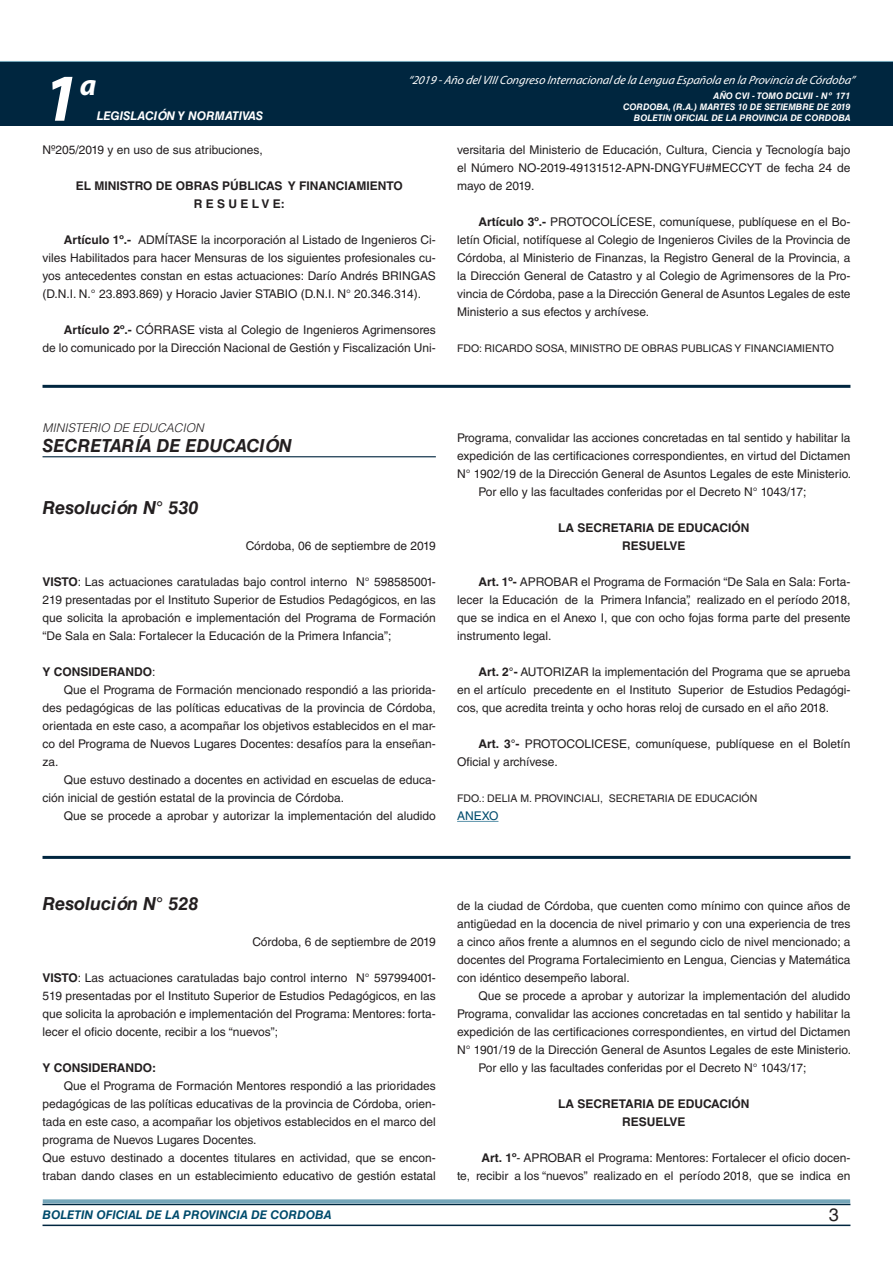
<style>
.page{position:relative;width:893px;height:1263px;background:#fff}
.page>*{position:absolute;margin:0;border:0;box-sizing:border-box;transform-origin:0 0}
.t1{font:italic 700 67.5px "Myriad Pro";color:#fff}
.t2{font:italic 700 30px "Myriad Pro";color:#fff}
.t3{font:italic 700 18px "Helvetica LT Std";color:#231f20}
.t4{font:18px "Helvetica LT Std";color:#231f20}
.t5{font:12px/18px "Helvetica LT Std";color:#231f20;text-align:justify}
.t6{font:700 12px/18px "Helvetica LT Std";color:#231f20;text-align:center}
.t7{font:italic 12px "Myriad Pro";color:#fff}
.t8{font:italic 700 12px "Helvetica LT Std";color:#004b6c}
.t9{font:italic 700 12px "Helvetica LT Std";color:#fff}
.t10{font:italic 300 12px "Helvetica LT Std";color:#231f20}
.t11{font:12px "Helvetica LT Std";color:#004b6c}
.t12{font:10.5px "Helvetica LT Std";color:#231f20}
.t13{font:italic 700 9px/10.8px "Helvetica LT Std";color:#fff;text-align:right}
.s1{font-weight:700}
.s2{font-weight:400}
</style>
<div class="page">
<div style="left:0;top:61px;width:893px;height:6px;background:#73a5b8"></div>
<div style="left:0;top:62px;width:893px;height:64px;background:#00263f"></div>
<hr style="left:43px;top:1224px;width:807px;height:2px;background:#00263f">
<div style="left:42px;top:1198px;width:809px;height:8px;background:#fff;opacity:.75"></div>
<hr style="left:43px;top:385px;width:807px;height:3px;background:#00263f">
<hr style="left:43px;top:456px;width:393px;height:1px;background:#00263f">
<hr style="left:457px;top:821px;width:41px;height:1px;background:#5c93aa">
<hr style="left:43px;top:856px;width:807px;height:3px;background:#00263f">
<h1 class="t1" style="left:43px;top:54px;width:38px">1</h1>
<h2 class="t2" style="left:80px;top:66px;width:18px">a</h2>
<p class="t9" style="left:97px;top:109px;width:168px">LEGISLACIÓN Y NORMATIVAS</p>
<p class="t7" style="left:408px;top:72px;width:448px">“2019 -Año delVIIICongreso Internacionalde la Lengua Esp añola en la Provincia de Córdoba”</p>
<p class="t13" style="left:623px;top:91px;width:229px">AÑO CVI - TOMO DCLVII - Nº 171<br>CORDOBA, (R.A.) MARTES 10 DE SETIEMBRE DE 2019<br>BOLETIN OFICIAL DE LA PROVINCIA DE CORDOBA</p>
<p class="t5" style="left:43px;top:141px;width:222px">Nº205/2019 y en uso de sus atribuciones,</p>
<p class="t6" style="left:76px;top:176px;width:328px">EL MINISTRO DE OBRAS PÚBLICAS Y FINANCIAMIENTO<br>R E S U E L V E:</p>
<p class="t5" style="left:43px;top:231px;width:395px;text-indent:21px"><span class="s1">Artículo 1º.-</span> ADMÍTASE la incorporación al Listado de Ingenieros Ci&shy;viles Habilitados para hacer Mensuras de los siguientes profesionales cu&shy;yos antecedentes constan en estas actuaciones: Darío Andrés BRINGAS (D.N.I. N.° 23.893.869) y Horacio Javier STABIO (D.N.I. N° 20.346.314).</p>
<p class="t5" style="left:43px;top:321px;width:395px;text-align:right"><span class="s1">Artículo 2º.-</span> CÓRRASE vista al Colegio de Ingenieros Agrimensores<br>de lo comunicado por la Dirección Nacional de Gestión y Fiscalización Uni-</p>
<p class="t5" style="left:457px;top:141px;width:395px">versitaria del Ministerio de Educación, Cultura, Ciencia y Tecnología bajo el Número NO-2019-49131512-APN-DNGYFU#MECCYT de fecha 24 de mayo de 2019.</p>
<p class="t5" style="left:457px;top:213px;width:395px;text-indent:21px"><span class="s1">Artículo 3º.-</span> PROTOCOLÍCESE, comuníquese, publíquese en el Bo&shy;letín Oficial, notifíquese al Colegio de Ingenieros Civiles de la Provincia de Córdoba, al Ministerio de Finanzas, la Registro General de la Provincia, a la Dirección General de Catastro y al Colegio de Agrimensores de la Pro&shy;vincia de Córdoba, pase a la Dirección General de Asuntos Legales de este Ministerio a sus efectos y archívese.</p>
<p class="t12" style="left:457px;top:342px;width:378px">FDO: RICARDO SOSA, MINISTRO DE OBRAS PUBLICAS Y FINANCIAMIENTO</p>
<p class="t10" style="left:43px;top:421px;width:163px">MINISTERIO DE EDUCACION</p>
<h3 class="t3" style="left:43px;top:435px;width:251px">SECRETARÍA DE EDUCACIÓN</h3>
<h3 class="t3" style="left:43px;top:496px;width:157px">Resolución N° 530</h3>
<p class="t5" style="left:246px;top:537px;width:192px">Córdoba, 06 de septiembre de 2019</p>
<p class="t5" style="left:43px;top:573px;width:395px"><span class="s1">VISTO</span>: Las actuaciones caratuladas bajo control interno N° 598585001- 219 presentadas por el Instituto Superior de Estudios Pedagógicos, en las que solicita la aprobación e implementación del Programa de Formación “De Sala en Sala: Fortalecer la Educación de la Primera Infancia”;</p>
<p class="t6" style="left:43px;top:662px;width:115px">Y CONSIDERANDO<span class="s2">:</span></p>
<p class="t5" style="left:64px;top:681px;width:374px">Que el Programa de Formación mencionado respondió a las priorida-</p>
<p class="t5" style="left:43px;top:699px;width:395px">des pedagógicas de las políticas educativas de la provincia de Córdoba,</p>
<p class="t5" style="left:43px;top:717px;width:395px">orientada en este caso, a acompañar los objetivos establecidos en el mar-</p>
<p class="t5" style="left:43px;top:735px;width:395px">co del Programa de Nuevos Lugares Docentes: desafíos para la enseñan-</p>
<p class="t5" style="left:43px;top:753px;width:18px">za.</p>
<p class="t5" style="left:64px;top:771px;width:374px">Que estuvo destinado a docentes en actividad en escuelas de educa-</p>
<p class="t5" style="left:43px;top:789px;width:303px">ción inicial de gestión estatal de la provincia de Córdoba.</p>
<p class="t5" style="left:64px;top:807px;width:374px">Que se procede a aprobar y autorizar la implementación del aludido</p>
<p class="t5" style="left:457px;top:429px;width:395px">Programa, convalidar las acciones concretadas en tal sentido y habilitar la</p>
<p class="t5" style="left:457px;top:447px;width:395px">expedición de las certificaciones correspondientes, en virtud del Dictamen</p>
<p class="t5" style="left:457px;top:465px;width:396px">N° 1902/19 de la Dirección General de Asuntos Legales de este Ministerio.</p>
<p class="t5" style="left:478px;top:483px;width:330px">Por ello y las facultades conferidas por el Decreto N° 1043/17;</p>
<p class="t6" style="left:558px;top:518px;width:193px">LA SECRETARIA DE EDUCACIÓN<br>RESUELVE</p>
<p class="t5" style="left:457px;top:573px;width:395px;text-indent:21px"><span class="s1">Art. 1º-</span> APROBAR el Programa de Formación “De Sala en Sala: Forta&shy;lecer la Educación de la Primera Infancia”, realizado en el período 2018, que se indica en el Anexo I, que con ocho fojas forma parte del presente instrumento legal.</p>
<p class="t5" style="left:457px;top:663px;width:395px;text-indent:21px"><span class="s1">Art. 2°-</span> AUTORIZAR la implementación del Programa que se aprueba en el artículo precedente en el Instituto Superior de Estudios Pedagógi&shy;cos, que acredita treinta y ocho horas reloj de cursado en el año 2018.</p>
<p class="t5" style="left:457px;top:735px;width:395px;text-indent:21px"><span class="s1">Art. 3°-</span> PROTOCOLICESE, comuníquese, publíquese en el Boletín<br>Oficial y archívese.</p>
<p class="t12" style="left:457px;top:792px;width:44px">FDO.: Delia</p>
<p class="t12" style="left:520px;top:792px;width:49px">M. Provinciali</p>
<p class="t12" style="left:600px;top:792px;width:24px">, Secretaria</p>
<p class="t12" style="left:678px;top:792px;width:33px">de Educación</p>
<p class="t11" style="left:457px;top:809px;width:43px">ANEXO</p>
<h3 class="t3" style="left:43px;top:892px;width:157px">Resolución N° 528</h3>
<p class="t5" style="left:252px;top:933px;width:185px">Córdoba, 6 de septiembre de 2019</p>
<p class="t5" style="left:43px;top:969px;width:395px"><span class="s1">VISTO</span>: Las actuaciones caratuladas bajo control interno N° 597994001- 519 presentadas por el Instituto Superior de Estudios Pedagógicos, en las que solicita la aprobación e implementación del Programa: Mentores: forta&shy;lecer el oficio docente, recibir a los “nuevos”;</p>
<p class="t6" style="left:43px;top:1058px;width:115px">Y CONSIDERANDO:</p>
<p class="t5" style="left:43px;top:1077px;width:395px;text-align:left;text-indent:21px">Que el Programa de Formación Mentores respondió a las prioridades pedagógicas de las políticas educativas de la provincia de Córdoba, orien&shy;tada en este caso, a acompañar los objetivos establecidos en el marco del programa de Nuevos Lugares Docentes.<br>Que estuvo destinado a docentes titulares en actividad, que se encon&shy;traban dando clases en un establecimiento educativo de gestión estatal</p>
<p class="t5" style="left:457px;top:897px;width:395px">de la ciudad de Córdoba, que cuenten como mínimo con quince años de antigüedad en la docencia de nivel primario y con una experiencia de tres a cinco años frente a alumnos en el segundo ciclo de nivel mencionado; a docentes del Programa Fortalecimiento en Lengua, Ciencias y Matemática con idéntico desempeño laboral.</p>
<p class="t5" style="left:478px;top:987px;width:374px">Que se procede a aprobar y autorizar la implementación del aludido</p>
<p class="t5" style="left:457px;top:1005px;width:395px">Programa, convalidar las acciones concretadas en tal sentido y habilitar la</p>
<p class="t5" style="left:457px;top:1023px;width:395px">expedición de las certificaciones correspondientes, en virtud del Dictamen</p>
<p class="t5" style="left:457px;top:1041px;width:395px">N° 1901/19 de la Dirección General de Asuntos Legales de este Ministerio.</p>
<p class="t5" style="left:478px;top:1059px;width:330px">Por ello y las facultades conferidas por el Decreto N° 1043/17;</p>
<p class="t6" style="left:558px;top:1094px;width:193px">LA SECRETARIA DE EDUCACIÓN<br>RESUELVE</p>
<p class="t5" style="left:457px;top:1149px;width:395px;text-align:right"><span class="s1">Art. 1º</span>- APROBAR el Programa: Mentores: Fortalecer el oficio docen-<br>te, recibir a los “nuevos” realizado en el período 2018, que se indica en</p>
<p class="t8" style="left:43px;top:1208px;width:290px">BOLETIN OFICIAL DE LA PROVINCIA DE CORDOBA</p>
<h3 class="t4" style="left:829px;top:1204px;width:12px">3</h3>
</div>
